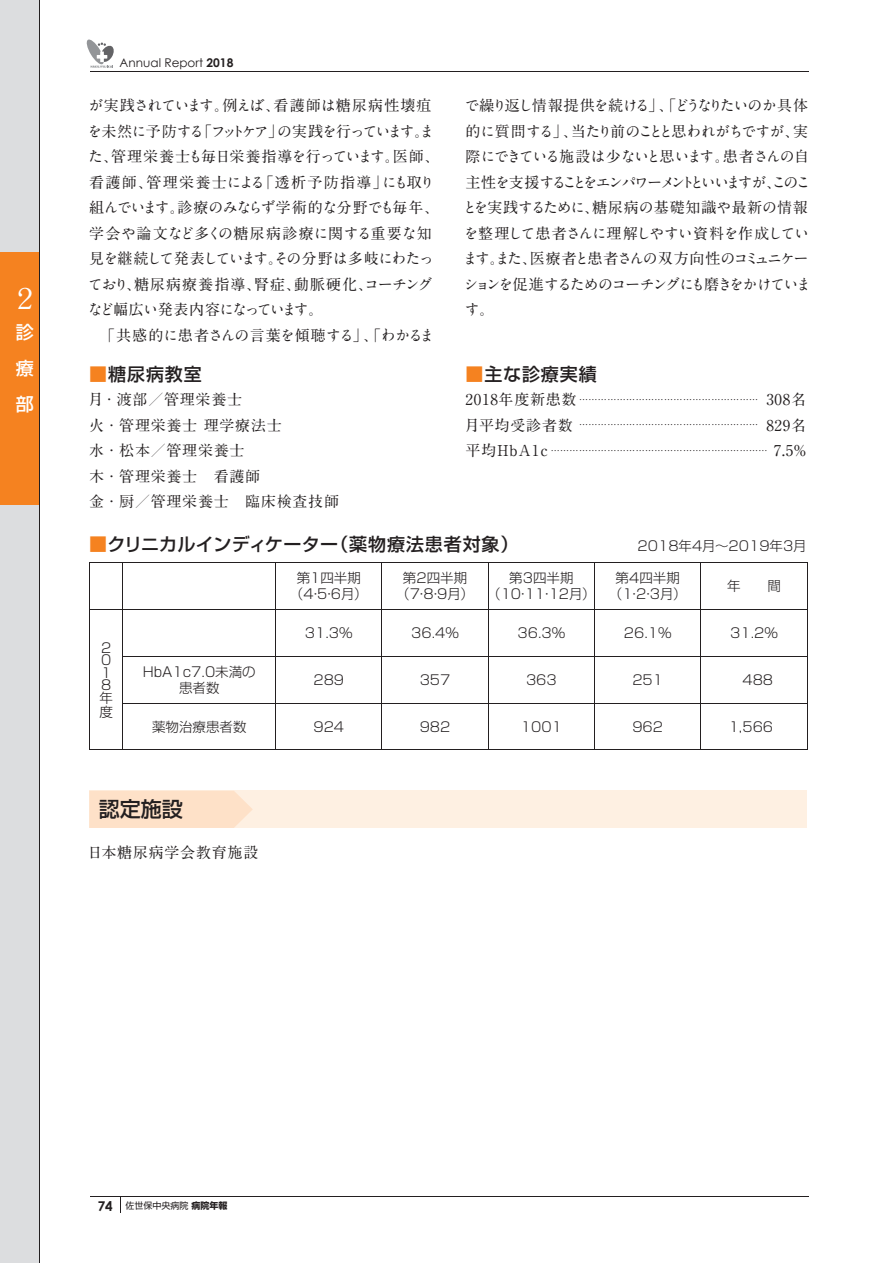
<style>
.page{position:relative;width:893px;height:1263px;background:#fff}
.page>*{position:absolute;margin:0;border:0;box-sizing:border-box;transform-origin:0 0}
.t1{font:700 28.5px "A1 Mincho Std";color:#fff}
.t2{font:500 21px "Shin Go Pro";color:#231f20}
.t3{font:500 18px "Shin Go Pro";letter-spacing:.02em;color:#231f20}
.t4{font:500 18px "Shin Go Pro";letter-spacing:.045em;color:#231f20}
.t5{font:500 18px/36px "Shin Go Pro";color:#fff;text-align:justify}
.t6{font:700 15px/25.5px "A1 Mincho Std";letter-spacing:-.045em;color:#231f20}
.t7{font:700 15px/25.5px "A1 Mincho Std";letter-spacing:-.095em;color:#231f20}
.t8{font:700 15px/25.5px "A1 Mincho Std";letter-spacing:.05em;color:#231f20}
.t9{font:300 13.5px/16.5px "Shin Go Pro";color:#231f20;text-align:center}
.t10{font:700 13.5px "Century Gothic";color:#231f20}
.t11{font:12px "Century Gothic";color:#231f20}
.t12{font:700 9px "A1 Mincho Std";color:#231f20}
.t13{font:9px "Shin Go Pro";color:#231f20}
.s1{font-weight:700}
.s2{color:#f58220}
.s3{font-size:15px}
</style>
<div class="page">
<div style="left:0;top:0;width:40px;height:1263px;background:#dcdddf"></div>
<div style="left:0;top:252px;width:40px;height:253px;background:#f58220"></div>
<hr style="left:40px;top:0;width:1px;height:1263px;background:#231f20">
<hr style="left:90px;top:72px;width:719px;height:1px;background:#231f20">
<hr style="left:90px;top:1196px;width:719px;height:1px;background:#231f20">
<svg style="left:120px;top:1197px;width:1px;height:16px"></svg>
<svg style="left:86px;top:39px;width:28px;height:29px"></svg>
<hr style="left:89px;top:562px;width:34px;height:1px;background:#231f20">
<hr style="left:89px;top:563px;width:1px;height:46px;background:#231f20">
<hr style="left:123px;top:562px;width:153px;height:1px;background:#231f20">
<hr style="left:123px;top:563px;width:1px;height:46px;background:#231f20">
<hr style="left:276px;top:562px;width:106px;height:1px;background:#231f20">
<hr style="left:275px;top:563px;width:1px;height:46px;background:#231f20">
<hr style="left:382px;top:562px;width:106px;height:1px;background:#231f20">
<hr style="left:382px;top:563px;width:1px;height:46px;background:#231f20">
<hr style="left:488px;top:562px;width:107px;height:1px;background:#231f20">
<hr style="left:488px;top:563px;width:1px;height:46px;background:#231f20">
<hr style="left:595px;top:562px;width:106px;height:1px;background:#231f20">
<hr style="left:594px;top:563px;width:1px;height:46px;background:#231f20">
<hr style="left:701px;top:562px;width:106px;height:1px;background:#231f20">
<hr style="left:701px;top:563px;width:1px;height:46px;background:#231f20">
<hr style="left:807px;top:563px;width:1px;height:46px;background:#231f20">
<hr style="left:89px;top:609px;width:34px;height:1px;background:#231f20">
<hr style="left:89px;top:610px;width:1px;height:46px;background:#231f20">
<hr style="left:89px;top:656px;width:1px;height:47px;background:#231f20">
<hr style="left:89px;top:703px;width:1px;height:47px;background:#231f20">
<hr style="left:89px;top:750px;width:34px;height:1px;background:#231f20">
<hr style="left:123px;top:609px;width:153px;height:1px;background:#231f20">
<hr style="left:123px;top:610px;width:1px;height:46px;background:#231f20">
<hr style="left:276px;top:609px;width:106px;height:1px;background:#231f20">
<hr style="left:275px;top:610px;width:1px;height:46px;background:#231f20">
<hr style="left:382px;top:609px;width:106px;height:1px;background:#231f20">
<hr style="left:382px;top:610px;width:1px;height:46px;background:#231f20">
<hr style="left:488px;top:609px;width:107px;height:1px;background:#231f20">
<hr style="left:488px;top:610px;width:1px;height:46px;background:#231f20">
<hr style="left:595px;top:609px;width:106px;height:1px;background:#231f20">
<hr style="left:594px;top:610px;width:1px;height:46px;background:#231f20">
<hr style="left:701px;top:609px;width:106px;height:1px;background:#231f20">
<hr style="left:701px;top:610px;width:1px;height:46px;background:#231f20">
<hr style="left:807px;top:610px;width:1px;height:46px;background:#231f20">
<hr style="left:123px;top:656px;width:153px;height:1px;background:#231f20">
<hr style="left:123px;top:656px;width:1px;height:47px;background:#231f20">
<hr style="left:276px;top:656px;width:106px;height:1px;background:#231f20">
<hr style="left:275px;top:656px;width:1px;height:47px;background:#231f20">
<hr style="left:382px;top:656px;width:106px;height:1px;background:#231f20">
<hr style="left:382px;top:656px;width:1px;height:47px;background:#231f20">
<hr style="left:488px;top:656px;width:107px;height:1px;background:#231f20">
<hr style="left:488px;top:656px;width:1px;height:47px;background:#231f20">
<hr style="left:595px;top:656px;width:106px;height:1px;background:#231f20">
<hr style="left:594px;top:656px;width:1px;height:47px;background:#231f20">
<hr style="left:701px;top:656px;width:106px;height:1px;background:#231f20">
<hr style="left:701px;top:656px;width:1px;height:47px;background:#231f20">
<hr style="left:807px;top:656px;width:1px;height:47px;background:#231f20">
<hr style="left:123px;top:703px;width:153px;height:1px;background:#231f20">
<hr style="left:123px;top:703px;width:1px;height:47px;background:#231f20">
<hr style="left:276px;top:703px;width:106px;height:1px;background:#231f20">
<hr style="left:275px;top:703px;width:1px;height:47px;background:#231f20">
<hr style="left:382px;top:703px;width:106px;height:1px;background:#231f20">
<hr style="left:382px;top:703px;width:1px;height:47px;background:#231f20">
<hr style="left:488px;top:703px;width:107px;height:1px;background:#231f20">
<hr style="left:488px;top:703px;width:1px;height:47px;background:#231f20">
<hr style="left:595px;top:703px;width:106px;height:1px;background:#231f20">
<hr style="left:594px;top:703px;width:1px;height:47px;background:#231f20">
<hr style="left:701px;top:703px;width:106px;height:1px;background:#231f20">
<hr style="left:701px;top:703px;width:1px;height:47px;background:#231f20">
<hr style="left:807px;top:703px;width:1px;height:47px;background:#231f20">
<hr style="left:123px;top:750px;width:153px;height:1px;background:#231f20">
<hr style="left:276px;top:750px;width:106px;height:1px;background:#231f20">
<hr style="left:382px;top:750px;width:106px;height:1px;background:#231f20">
<hr style="left:488px;top:750px;width:107px;height:1px;background:#231f20">
<hr style="left:595px;top:750px;width:106px;height:1px;background:#231f20">
<hr style="left:701px;top:750px;width:106px;height:1px;background:#231f20">
<div style="left:89px;top:791px;width:717px;height:37px;background:#fef0e2"></div>
<div style="left:89px;top:791px;width:164px;height:37px;background:#fee1c8"></div>
<h1 class="t1" style="left:11px;top:276px;width:22px">２</h1>
<p class="t5" style="left:16px;top:312px;width:19px">診療部</p>
<p class="t11" style="left:120px;top:56px;width:115px">Annual Report <span class="s1">2018</span></p>
<p class="t6" style="left:87px;top:91px;width:354px">が実践されています。例えば、看護師は糖尿病性壊疽を未然に予防する「フットケア」の実践を行っています。また、管理栄養士も毎日栄養指導を行っています。医師、看護師、管理栄養士による「透析予防指導」にも取り組んでいます。診療のみならず学術的な分野でも毎年、学会や論文など多くの糖尿病診療に関する重要な知見を継続して発表しています。その分野は多岐にわたっており、糖尿病療養指導、腎症、動脈硬化、コーチングなど幅広い発表内容になっています。<br>　「共感的に患者さんの言葉を傾聴する」、「わかるま</p>
<p class="t7" style="left:463px;top:91px;width:350px">で繰り返し情報提供を続ける」、「どうなりたいのか具体的に質問する」、当たり前のことと思われがちですが、実際にできている施設は少ないと思います。患者さんの自主性を支援することをエンパワーメントといいますが、このことを実践するために、糖尿病の基礎知識や最新の情報を整理して患者さんに理解しやすい資料を作成しています。また、医療者と患者さんの双方向性のコミュニケーションを促進するためのコーチングにも磨きをかけています。</p>
<p class="t4" style="left:89px;top:359px;width:114px"><span class="s2">■</span>糖尿病教室</p>
<p class="t8" style="left:88px;top:385px;width:252px">月・渡部／管理栄養士<br>火・管理栄養士 理学療法士<br>水・松本／管理栄養士<br>木・管理栄養士　看護師<br>金・厨／管理栄養士　臨床検査技師</p>
<p class="t4" style="left:466px;top:359px;width:133px"><span class="s2">■</span>主な診療実績</p>
<p class="t12" style="left:466px;top:392px;width:342px"><span class="s3">2018年度新患数</span> ………………………………………………… <span class="s3">308名</span></p>
<p class="t12" style="left:464px;top:418px;width:343px"><span class="s3">月平均受診者数</span> ………………………………………………… <span class="s3">829名</span></p>
<p class="t12" style="left:466px;top:443px;width:343px"><span class="s3">平均ＨｂＡ１ｃ</span>…………………………………………………………… <span class="s3">7.5％</span></p>
<p class="t3" style="left:89px;top:529px;width:431px"><span class="s2">■</span>クリニカルインディケーター（薬物療法患者対象）</p>
<p class="t9" style="left:638px;top:536px;width:171px">2018年4月～2019年3月</p>
<p class="t9" style="left:290px;top:568px;width:79px">第1四半期（4・5・6月）</p>
<p class="t9" style="left:396px;top:568px;width:79px">第2四半期（7・8・9月）</p>
<p class="t9" style="left:487px;top:568px;width:110px">第3四半期<br>（10・11・12月）</p>
<p class="t9" style="left:609px;top:568px;width:79px">第4四半期（ 1・2・3月）</p>
<p class="t9" style="left:727px;top:576px;width:55px">年　　間</p>
<p class="t9" style="left:99px;top:640px;width:15px;line-height:12.8px;text-align:left">２<br>０<br>１<br>８年度</p>
<p class="t9" style="left:305px;top:623px;width:49px">31.3％</p>
<p class="t9" style="left:411px;top:623px;width:49px">36.4％</p>
<p class="t9" style="left:518px;top:623px;width:49px">36.3％</p>
<p class="t9" style="left:624px;top:623px;width:49px">26.1％</p>
<p class="t9" style="left:730px;top:623px;width:49px">31.2％</p>
<p class="t9" style="left:143px;top:661px;width:114px">HbA1c7.0未満の患者数</p>
<p class="t9" style="left:313px;top:670px;width:32px">289</p>
<p class="t9" style="left:420px;top:670px;width:32px">357</p>
<p class="t9" style="left:526px;top:670px;width:32px">363</p>
<p class="t9" style="left:632px;top:670px;width:32px">251</p>
<p class="t9" style="left:742px;top:670px;width:32px">488</p>
<p class="t9" style="left:152px;top:717px;width:96px">薬物治療患者数</p>
<p class="t9" style="left:313px;top:717px;width:32px">924</p>
<p class="t9" style="left:420px;top:717px;width:32px">982</p>
<p class="t9" style="left:521px;top:717px;width:42px">1001</p>
<p class="t9" style="left:632px;top:717px;width:32px">962</p>
<p class="t9" style="left:729px;top:717px;width:46px">1,566</p>
<h2 class="t2" style="left:99px;top:792px;width:85px">認定施設</h2>
<p class="t8" style="left:88px;top:838px;width:172px">日本糖尿病学会教育施設</p>
<p class="t10" style="left:98px;top:1197px;width:17px">74</p>
<p class="t13" style="left:125px;top:1198px;width:103px">佐世保中央病院 <span class="s1">病院年報</span></p>
</div>
